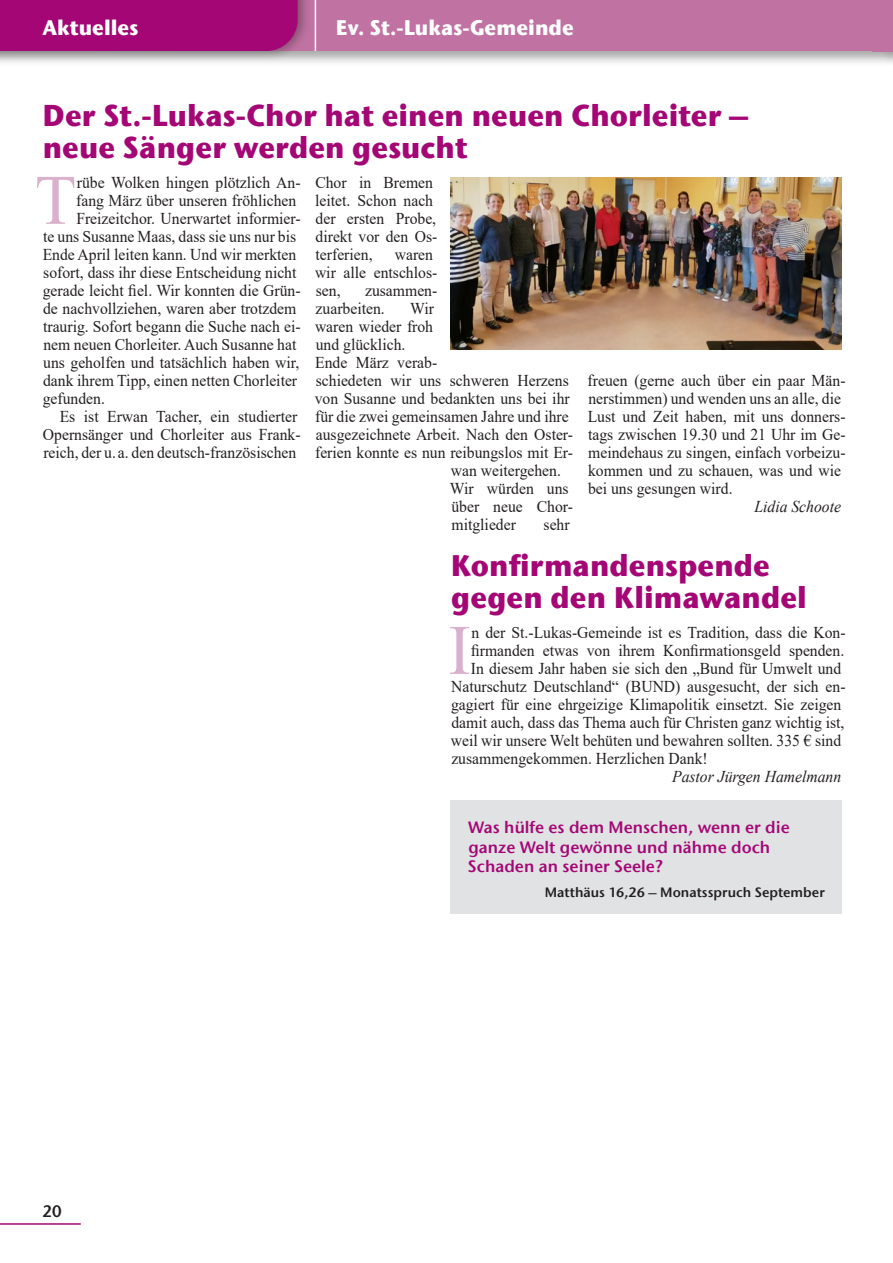
<style>
.page{position:relative;width:893px;height:1263px;background:#fff}
.page>*{position:absolute;margin:0;border:0;box-sizing:border-box;transform-origin:0 0}
.Fließtext_erster_Ini{font:70.8px "Times New Roman";color:#dab1cd;scale:.95 1}
.Überschrift_1{font:700 30px/32.2px "ITC Stone Sans Com";color:#a40775;scale:.95 1}
.Rubriken{font:700 21px "ITC Stone Sans Com";color:#fff;scale:.95 1}
.Fließtext_erster_Ini-2{font:16.5px "Times New Roman";color:#231f20;scale:.95 1}
.Fließtext_ohne_Einzu{font:16.5px/18px "Times New Roman";color:#231f20;scale:.95 1}
.Hinweis__Spruch_klei{font:16.5px/19.8px "ITC Stone Sans Com Semi";color:#a40775}
.Fließtext_Autor_ohne{font:italic 16.5px "Times New Roman";color:#231f20;scale:.95 1}
.t1{font:16.5px "ITC Stone Sans Com Semi";color:#231f20;scale:.95 1}
.Hinweis__Spruch_Quel{font:13.5px "ITC Stone Sans Com Semi";color:#231f20}
</style>
<div class="page">
<div style="left:0;top:0;width:893px;height:66px;background:#231f20;opacity:.4"></div>
<div style="left:0;top:0;width:893px;height:51px;background:#c072a2"></div>
<div style="left:883px;top:0;width:10px;height:66px;background:#231f20;opacity:.4"></div>
<div style="left:873px;top:0;width:20px;height:51px;background:#c072a2"></div>
<div style="left:0;top:0;width:311px;height:60px;background:#231f20;opacity:.4"></div>
<div style="left:0;top:0;width:298px;height:51px;background:#a40775"></div>
<hr style="left:0;top:1223px;width:81px;height:2px;background:#a40775">
<hr style="left:315px;top:0;width:1px;height:51px;background:#fff">
<img style="left:451px;top:177px;width:391px;height:173px">
<div style="left:451px;top:800px;width:391px;height:113px;background:#e1e2e4"></div>
<h2 class="Rubriken" style="left:43px;top:14px;width:102px">Aktuelles</h2>
<h2 class="Rubriken" style="left:336px;top:14px;width:252px">Ev. St.-Lukas-Gemeinde</h2>
<h4 class="Überschrift_1" style="left:43px;top:99px;width:744px">Der St.-Lukas-Chor hat einen neuen Chorleiter – neue Sänger werden gesucht</h4>
<p class="Fließtext_erster_Ini" style="left:35px;top:150px;width:45px">T</p>
<p class="Fließtext_erster_Ini-2" style="left:77px;top:171px;width:237px">rübe Wolken hingen plötzlich An-</p>
<p class="Fließtext_ohne_Einzu" style="left:315px;top:173px;width:130px">Chor in Bremen leitet. Schon nach der ersten Probe, direkt vor den Os&shy;terferien,</p>
<p class="Fließtext_erster_Ini-2" style="left:76px;top:189px;width:233px">fang März über unseren fröhlichen</p>
<p class="Fließtext_erster_Ini-2" style="left:76px;top:207px;width:238px">Freizeitchor. Unerwartet informier-</p>
<p class="Fließtext_erster_Ini-2" style="left:43px;top:225px;width:268px">te uns Susanne Maas, dass sie uns nur bis</p>
<p class="Fließtext_erster_Ini-2" style="left:43px;top:243px;width:269px">Ende April leiten kann. Und wir merkten</p>
<p class="Fließtext_erster_Ini-2" style="left:43px;top:261px;width:268px">sofort, dass ihr diese Entscheidung nicht</p>
<p class="Fließtext_erster_Ini-2" style="left:43px;top:279px;width:273px">gerade leicht fiel. Wir konnten die Grün-</p>
<p class="Fließtext_erster_Ini-2" style="left:43px;top:297px;width:268px">de nachvollziehen, waren aber trotzdem</p>
<p class="Fließtext_erster_Ini-2" style="left:43px;top:315px;width:273px">traurig. Sofort begann die Suche nach ei-</p>
<p class="Fließtext_erster_Ini-2" style="left:43px;top:333px;width:268px">nem neuen Chorleiter. Auch Susanne hat</p>
<p class="Fließtext_erster_Ini-2" style="left:43px;top:351px;width:271px">uns geholfen und tatsächlich haben wir,</p>
<p class="Fließtext_erster_Ini-2" style="left:43px;top:369px;width:269px">dank ihrem Tipp, einen netten Chorleiter</p>
<p class="Fließtext_erster_Ini-2" style="left:43px;top:387px;width:67px">gefunden.</p>
<p class="Fließtext_ohne_Einzu" style="left:43px;top:407px;width:273px;text-indent:17px">Es ist Erwan Tacher, ein studierter<br>Opernsänger und Chorleiter aus Frank&shy;reich, der u. a. den deutsch-französischen</p>
<p class="Fließtext_ohne_Einzu" style="left:315px;top:245px;width:130px;text-indent:80px">waren wir alle entschlos&shy;sen,</p>
<p class="Fließtext_ohne_Einzu" style="left:316px;top:281px;width:130px;text-indent:49px">zusammen&shy;zuarbeiten.</p>
<p class="Fließtext_ohne_Einzu" style="left:315px;top:299px;width:127px;text-align:justify;text-indent:95px">Wir waren wieder froh und glücklich.</p>
<p class="Fließtext_ohne_Einzu" style="left:315px;top:353px;width:130px">Ende März verab-</p>
<p class="Fließtext_ohne_Einzu" style="left:316px;top:371px;width:268px">schiedeten wir uns schweren Herzens</p>
<p class="Fließtext_ohne_Einzu" style="left:315px;top:389px;width:270px">von Susanne und bedankten uns bei ihr</p>
<p class="Fließtext_ohne_Einzu" style="left:315px;top:407px;width:268px">für die zwei gemeinsamen Jahre und ihre</p>
<p class="Fließtext_ohne_Einzu" style="left:316px;top:425px;width:272px">ausgezeichnete Arbeit. Nach den Oster-</p>
<p class="Fließtext_ohne_Einzu" style="left:315px;top:443px;width:273px">ferien konnte es nun reibungslos mit Er-</p>
<p class="Fließtext_ohne_Einzu" style="left:451px;top:461px;width:118px">wan weitergehen.</p>
<p class="Fließtext_ohne_Einzu" style="left:450px;top:479px;width:131px">Wir würden uns über neue Chor&shy;mitglieder</p>
<p class="Fließtext_ohne_Einzu" style="left:588px;top:371px;width:273px">freuen (gerne auch über ein paar Män&shy;nerstimmen) und wenden uns an alle, die Lust und Zeit haben, mit uns donners&shy;tags zwischen 19.30 und 21 Uhr im Ge&shy;meindehaus zu singen, einfach vorbeizu&shy;kommen und zu schauen, was und wie bei uns gesungen wird.</p>
<p class="Fließtext_Autor_ohne" style="left:754px;top:495px;width:93px">Lidia Schoote</p>
<p class="Fließtext_ohne_Einzu" style="left:544px;top:515px;width:29px">sehr</p>
<p class="t1" style="left:43px;top:1201px;width:22px">20</p>
<h4 class="Überschrift_1" style="left:451px;top:548px;width:376px">Konfirmandenspende gegen den Klimawandel</h4>
<p class="Fließtext_erster_Ini" style="left:448px;top:600px;width:25px">I</p>
<p class="Fließtext_erster_Ini-2" style="left:472px;top:621px;width:395px">n der St.-Lukas-Gemeinde ist es Tradition, dass die Kon-</p>
<p class="Fließtext_erster_Ini-2" style="left:471px;top:639px;width:394px">firmanden etwas von ihrem Konfirmationsgeld spenden.</p>
<p class="Fließtext_erster_Ini-2" style="left:471px;top:657px;width:391px">In diesem Jahr haben sie sich den „Bund für Umwelt und</p>
<p class="Fließtext_erster_Ini-2" style="left:451px;top:675px;width:417px">Naturschutz Deutschland“ (BUND) ausgesucht, der sich en-</p>
<p class="Fließtext_erster_Ini-2" style="left:451px;top:693px;width:412px">gagiert für eine ehrgeizige Klimapolitik einsetzt. Sie zeigen</p>
<p class="Fließtext_erster_Ini-2" style="left:451px;top:711px;width:415px">damit auch, dass das Thema auch für Christen ganz wichtig ist,</p>
<p class="Fließtext_erster_Ini-2" style="left:451px;top:729px;width:412px">weil wir unsere Welt behüten und bewahren sollten. 335 € sind</p>
<p class="Fließtext_erster_Ini-2" style="left:451px;top:747px;width:271px">zusammengekommen. Herzlichen Dank!</p>
<p class="Fließtext_Autor_ohne" style="left:672px;top:765px;width:180px">Pastor Jürgen Hamelmann</p>
<p class="Hinweis__Spruch_klei" style="left:468px;top:817px;width:323px">Was hülfe es dem Menschen, wenn er die ganze Welt gewönne und nähme doch<br>Schaden an seiner Seele?</p>
<p class="Hinweis__Spruch_Quel" style="left:545px;top:884px;width:281px">Matthäus 16,26 – Monatsspruch September</p>
</div>
